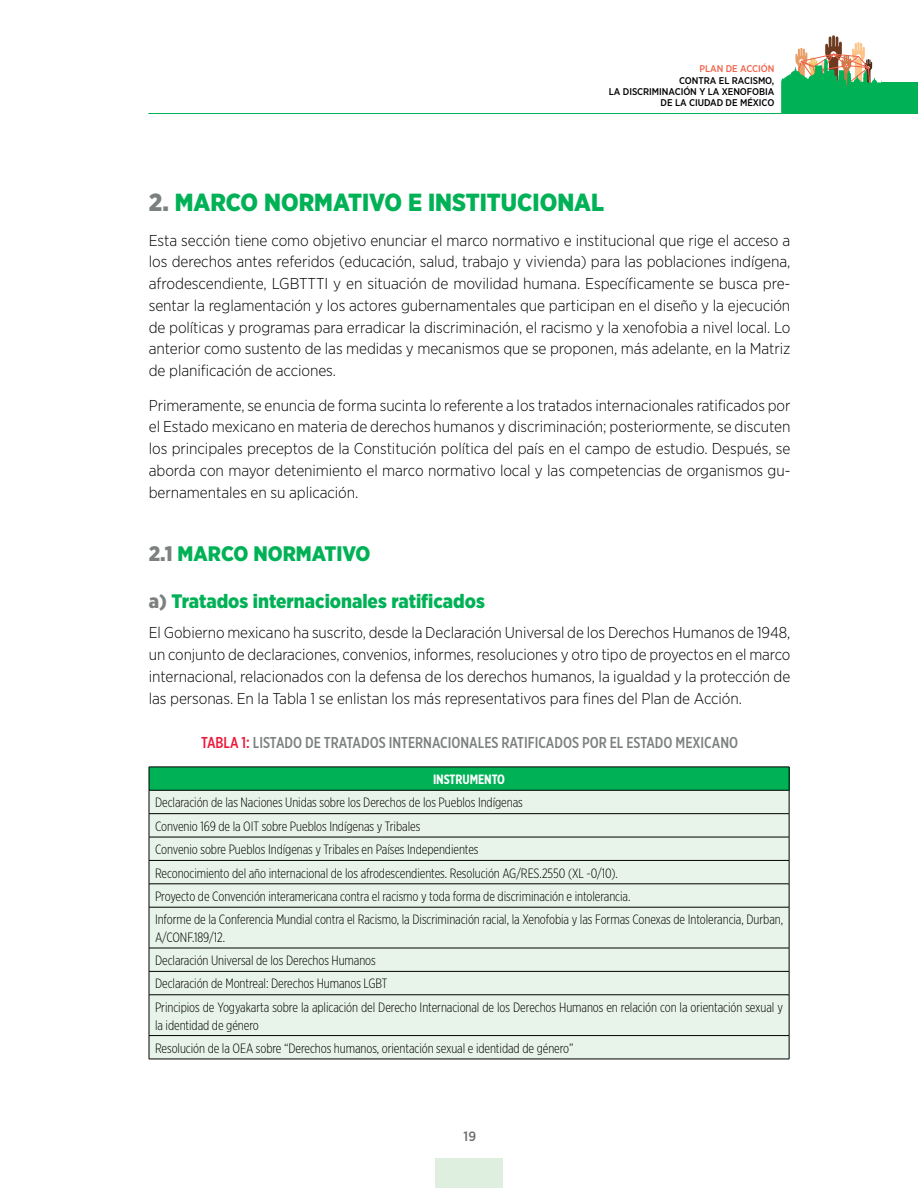
<style>
.page{position:relative;width:918px;height:1188px;background:#fff}
.page>*{position:absolute;margin:0;border:0;box-sizing:border-box;transform-origin:0 0}
.t1{font:900 24.75px "Gotham Narrow";color:#00b156}
.t2{font:900 21px "Gotham Narrow";color:#00b156}
.t3{font:900 19.5px "Gotham Narrow";color:#00b156}
.t4{font:300 15.75px/21.8px "Gotham Narrow";letter-spacing:-.005em;color:#000;text-align:justify}
.t5{font:500 15.75px "Gotham X Narrow";color:#7c8180}
.t6{font:300 13.5px/23.4px "Gotham X Narrow";letter-spacing:-.005em;color:#000}
.t7{font:700 13.5px "Gotham X Narrow";letter-spacing:-.005em;color:#fff}
.t8{font:500 13.5px "Gotham Narrow";color:#6d6e71}
.t9{font:500 9.75px/11.2px "Gotham Narrow";letter-spacing:-.005em;color:#000;text-align:right}
.t10{font:500 9.75px "Gotham Narrow";letter-spacing:-.005em;color:#f16349}
.s1{color:#7c8180}
.s2{color:#ed1a39}
</style>
<div class="page">
<div style="left:882px;top:82px;width:36px;height:31px;background:#00b156"></div>
<hr style="left:149px;top:113px;width:769px;height:1px;background:#00b156">
<svg style="left:781px;top:35px;width:103px;height:78px"></svg>
<div style="left:435px;top:1158px;width:68px;height:30px;background:#deefe0"></div>
<div style="left:149px;top:767px;width:640px;height:23px;background:#00b156"></div>
<div style="left:150px;top:791px;width:639px;height:268px;background:#e8f4e9"></div>
<hr style="left:149px;top:767px;width:640px;height:1px;background:#000">
<hr style="left:149px;top:790px;width:640px;height:1px;background:#000">
<hr style="left:149px;top:813px;width:640px;height:1px;background:#000">
<hr style="left:149px;top:837px;width:640px;height:1px;background:#000">
<hr style="left:149px;top:860px;width:640px;height:1px;background:#000">
<hr style="left:149px;top:884px;width:640px;height:1px;background:#000">
<svg style="left:149px;top:767px;width:1px;height:140px"></svg>
<svg style="left:789px;top:767px;width:1px;height:140px"></svg>
<hr style="left:149px;top:907px;width:640px;height:1px;background:#000">
<hr style="left:149px;top:907px;width:1px;height:41px;background:#000">
<hr style="left:789px;top:907px;width:1px;height:41px;background:#000">
<hr style="left:149px;top:948px;width:640px;height:1px;background:#000">
<hr style="left:149px;top:971px;width:640px;height:1px;background:#000">
<svg style="left:149px;top:948px;width:1px;height:47px"></svg>
<svg style="left:789px;top:948px;width:1px;height:47px"></svg>
<hr style="left:149px;top:995px;width:640px;height:1px;background:#000">
<hr style="left:149px;top:995px;width:1px;height:40px;background:#000">
<hr style="left:789px;top:995px;width:1px;height:40px;background:#000">
<hr style="left:149px;top:1035px;width:640px;height:1px;background:#000">
<svg style="left:149px;top:1036px;width:1px;height:23px"></svg>
<svg style="left:789px;top:1036px;width:1px;height:23px"></svg>
<hr style="left:149px;top:1059px;width:640px;height:1px;background:#000">
<p class="t10" style="left:700px;top:63px;width:76px">PLAN DE ACCIÓN</p>
<p class="t9" style="left:609px;top:75px;width:167px">CONTRA EL RACISMO,<br>LA DISCRIMINACIÓN Y LA XENOFOBIA<br>DE LA CIUDAD DE MÉXICO</p>
<h1 class="t1" style="left:149px;top:186px;width:457px"><span class="s1">2.</span> MARCO NORMATIVO E INSTITUCIONAL</h1>
<p class="t4" style="left:149px;top:229px;width:643px">Esta sección tiene como objetivo enunciar el marco normativo e institucional que rige el acceso a los derechos antes referidos (educación, salud, trabajo y vivienda) para las poblaciones indígena, afrodescendiente, LGBTTTI y en situación de movilidad humana. Específicamente se busca pre&shy;sentar la reglamentación y los actores gubernamentales que participan en el diseño y la ejecución de políticas y programas para erradicar la discriminación, el racismo y la xenofobia a nivel local. Lo anterior como sustento de las medidas y mecanismos que se proponen, más adelante, en la Matriz de planificación de acciones.</p>
<p class="t4" style="left:149px;top:394px;width:643px">Primeramente, se enuncia de forma sucinta lo referente a los tratados internacionales ratificados por el Estado mexicano en materia de derechos humanos y discriminación; posteriormente, se discuten los principales preceptos de la Constitución política del país en el campo de estudio. Después, se aborda con mayor detenimiento el marco normativo local y las competencias de organismos gu&shy;bernamentales en su aplicación.</p>
<h2 class="t2" style="left:149px;top:540px;width:223px"><span class="s1">2.1</span> MARCO NORMATIVO</h2>
<p class="t3" style="left:149px;top:588px;width:338px"><span class="s1">a)</span> Tratados internacionales ratificados</p>
<p class="t4" style="left:149px;top:622px;width:643px">El Gobierno mexicano ha suscrito, desde la Declaración Universal de los Derechos Humanos de 1948, un conjunto de declaraciones, convenios, informes, resoluciones y otro tipo de proyectos en el marco internacional, relacionados con la defensa de los derechos humanos, la igualdad y la protección de las personas. En la Tabla 1 se enlistan los más representativos para fines del Plan de Acción.</p>
<p class="t5" style="left:201px;top:733px;width:539px"><span class="s2">TABLA 1:</span> LISTADO DE TRATADOS INTERNACIONALES RATIFICADOS POR EL ESTADO MEXICANO</p>
<p class="t7" style="left:433px;top:771px;width:74px">INSTRUMENTO</p>
<p class="t6" style="left:155px;top:791px;width:630px">Declaración de las Naciones Unidas sobre los Derechos de los Pueblos Indígenas<br>Convenio 169 de la OIT sobre Pueblos Indígenas y Tribales<br>Convenio sobre Pueblos Indígenas y Tribales en Países Independientes<br>Reconocimiento del año internacional de los afrodescendientes. Resolución AG/RES.2550 (XL -0/10).<br>Proyecto de Convención interamericana contra el racismo y toda forma de discriminación e intolerancia.<br>Informe de la Conferencia Mundial contra el Racismo, la Discriminación racial, la Xenofobia y las Formas Conexas de Intolerancia, Durban,</p>
<p class="t6" style="left:155px;top:925px;width:630px">A/CONF.189/12.<br>Declaración Universal de los Derechos Humanos<br>Declaración de Montreal: Derechos Humanos LGBT<br>Principios de Yogyakarta sobre la aplicación del Derecho Internacional de los Derechos Humanos en relación con la orientación sexual y</p>
<p class="t6" style="left:155px;top:1013px;width:420px">la identidad de género<br>Resolución de la OEA sobre “Derechos humanos, orientación sexual e identidad de género”</p>
<p class="t8" style="left:464px;top:1127px;width:14px">19</p>
</div>
